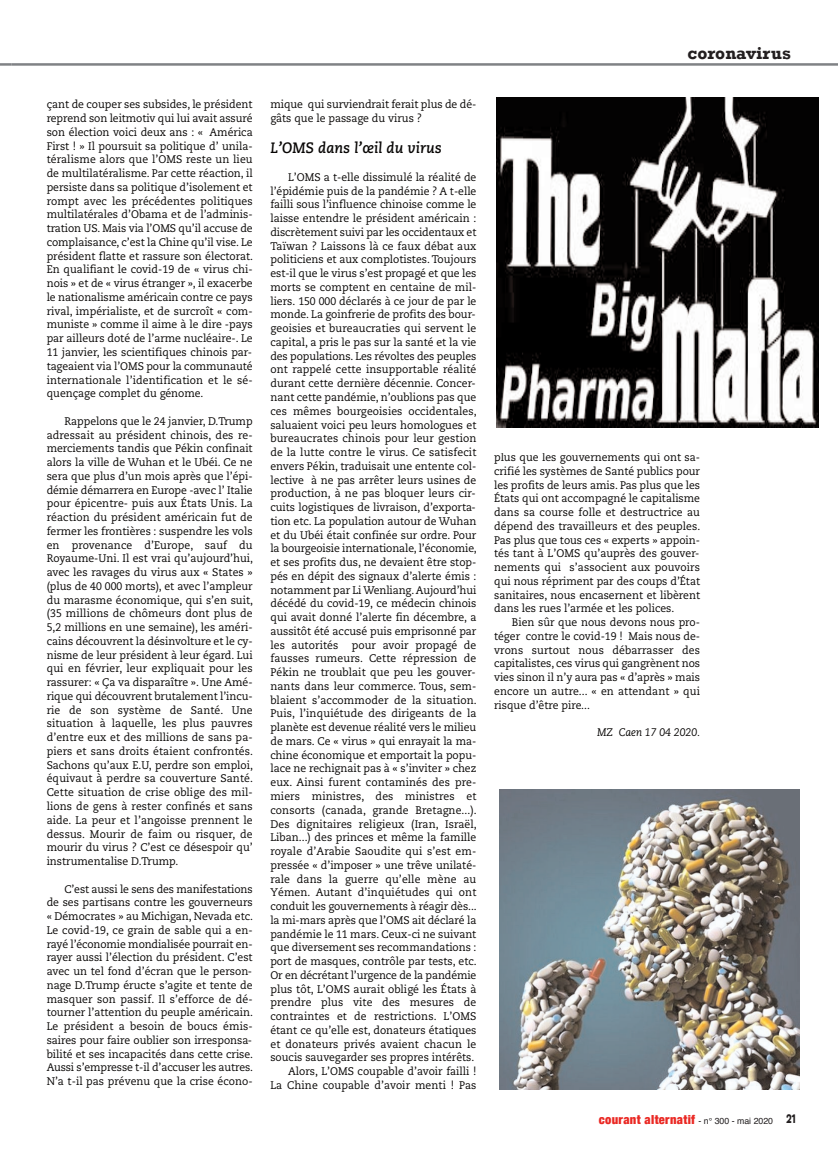
<style>
.page{position:relative;width:838px;height:1157px;background:#fff}
.page>*{position:absolute;margin:0;border:0;box-sizing:border-box;transform-origin:0 0}
.t1{font:700 17.5px "Rockwell";color:#231f20}
.t2{font:italic 700 15px "Caecilia";color:#070504;scale:.95 1}
.t3{font:900 condensed 12.5px "Helvetica Neue";letter-spacing:.025em;color:#ea2924}
.t4{font:11px/13.8px "Caecilia";color:#070504;text-align:justify;scale:.95 1}
.t5{font:italic 11px "Caecilia";color:#070504;scale:.95 1}
.s1{font-family:"Helvetica";font-weight:400;font-stretch:normal;font-size:8.75px;color:#231f20}
.s2{font-family:"Block BE";font-weight:400;font-stretch:normal;color:#231f20}
</style>
<div class="page">
<hr style="left:11px;top:63px;width:826px;height:3px;background:#808285">
<svg style="left:0;top:63px;width:11px;height:3px"></svg>
<img style="left:496px;top:97px;width:322px;height:330px">
<img style="left:499px;top:789px;width:300px;height:300px">
<p class="t4" style="left:47px;top:99px;width:219px">çant de couper ses subsides, le président reprend son leitmotiv qui lui avait assuré son élection voici deux ans : « América First ! » Il poursuit sa politique d’ unila&shy;téralisme alors que l’OMS reste un lieu de multilatéralisme. Par cette réaction, il persiste dans sa politique d’isolement et rompt avec les précédentes politiques multilatérales d’Obama et de l’adminis&shy;tration US. Mais via l’OMS qu’il accuse de complaisance, c’est la Chine qu’il vise. Le président flatte et rassure son électorat.<br>En qualifiant le covid-19 de « virus chi&shy;nois » et de « virus étranger », il exacerbe le nationalisme américain contre ce pays rival, impérialiste, et de surcroît « com&shy;muniste » comme il aime à le dire -pays par ailleurs doté de l’arme nucléaire-. Le 11 janvier, les scientifiques chinois par&shy;tageaient via l’OMS pour la communauté internationale l’identification et le sé&shy;quençage complet du génome.</p>
<p class="t4" style="left:47px;top:415px;width:219px;text-indent:18px">Rappelons que le 24 janvier, D.Trump adressait au président chinois, des re&shy;merciements tandis que Pékin confinait alors la ville de Wuhan et le Ubéi. Ce ne sera que plus d’un mois après que l’épi&shy;démie démarrera en Europe -avec l’ Italie pour épicentre- puis aux États Unis. La réaction du président américain fut de fermer les frontières : suspendre les vols en provenance d’Europe, sauf du Royaume-Uni. Il est vrai qu’aujourd’hui, avec les ravages du virus aux « States » (plus de 40 000 morts), et avec l’ampleur du marasme économique, qui s’en suit, (35 millions de chômeurs dont plus de 5,2 millions en une semaine), les améri&shy;cains découvrent la désinvolture et le cy&shy;nisme de leur président à leur égard. Lui qui en février, leur expliquait pour les rassurer: « Ça va disparaître ». Une Amé&shy;rique qui découvrent brutalement l’incu&shy;rie de son système de Santé. Une situation à laquelle, les plus pauvres d’entre eux et des millions de sans pa&shy;piers et sans droits étaient confrontés.<br>Sachons qu’aux E.U, perdre son emploi, équivaut à perdre sa couverture Santé.<br>Cette situation de crise oblige des mil&shy;lions de gens à rester confinés et sans aide. La peur et l’angoisse prennent le dessus. Mourir de faim ou risquer, de mourir du virus ? C’est ce désespoir qu’ instrumentalise D.Trump.</p>
<p class="t4" style="left:47px;top:882px;width:219px;text-indent:18px">C’est aussi le sens des manifestations de ses partisans contre les gouverneurs « Démocrates » au Michigan, Nevada etc.<br>Le covid-19, ce grain de sable qui a en&shy;rayé l’économie mondialisée pourrait en&shy;rayer aussi l’élection du président. C’est avec un tel fond d’écran que le person&shy;nage D.Trump éructe s’agite et tente de masquer son passif. Il s’efforce de dé&shy;tourner l’attention du peuple américain.<br>Le président a besoin de boucs émis&shy;saires pour faire oublier son irresponsa&shy;bilité et ses incapacités dans cette crise.<br>Aussi s’empresse t-il d’accuser les autres.<br>N’a t-il pas prévenu que la crise écono-</p>
<p class="t4" style="left:270px;top:99px;width:218px">mique qui surviendrait ferait plus de dé&shy;gâts que le passage du virus ?</p>
<h2 class="t2" style="left:270px;top:142px;width:182px">L’OMS dans l’œil du virus</h2>
<p class="t4" style="left:270px;top:171px;width:219px;text-align:right">L’OMS a t-elle dissimulé la réalité de l’épidémie puis de la pandémie ? A t-elle failli sous l’influence chinoise comme le laisse entendre le président américain : discrètement suivi par les occidentaux et Taïwan ? Laissons là ce faux débat aux politiciens et aux complotistes. Toujours est-il que le virus s’est propagé et que les morts se comptent en centaine de mil&shy;liers. 150 000 déclarés à ce jour de par le monde. La goinfrerie de profits des bour&shy;geoisies et bureaucraties qui servent le capital, a pris le pas sur la santé et la vie des populations. Les révoltes des peuples ont rappelé cette insupportable réalité durant cette dernière décennie. Concer&shy;nant cette pandémie, n’oublions pas que ces mêmes bourgeoisies occidentales, saluaient voici peu leurs homologues et bureaucrates chinois pour leur gestion de la lutte contre le virus. Ce satisfecit envers Pékin, traduisait une entente col&shy;lective à ne pas arrêter leurs usines de production, à ne pas bloquer leurs cir&shy;cuits logistiques de livraison, d’exporta&shy;tion etc. La population autour de Wuhan et du Ubéi était confinée sur ordre. Pour la bourgeoisie internationale, l’économie, et ses profits dus, ne devaient être stop&shy;pés en dépit des signaux d’alerte émis : notamment par Li Wenliang. Aujourd’hui décédé du covid-19, ce médecin chinois qui avait donné l’alerte fin décembre, a aussitôt été accusé puis emprisonné par les autorités pour avoir propagé de fausses rumeurs. Cette répression de Pékin ne troublait que peu les gouver&shy;nants dans leur commerce. Tous, sem&shy;blaient s’accommoder de la situation.<br>Puis, l’inquiétude des dirigeants de la planète est devenue réalité vers le milieu de mars. Ce « virus » qui enrayait la ma&shy;chine économique et emportait la popu&shy;lace ne rechignait pas à « s’inviter » chez eux. Ainsi furent contaminés des pre&shy;miers ministres, des ministres et consorts (canada, grande Bretagne...).<br>Des dignitaires religieux (Iran, Israël, Liban...) des princes et même la famille royale d’Arabie Saoudite qui s’est em&shy;pressée « d’imposer » une trêve unilaté&shy;rale dans la guerre qu’elle mène au Yémen. Autant d’inquiétudes qui ont conduit les gouvernements à réagir dès... la mi-mars après que l’OMS ait déclaré la pandémie le 11 mars. Ceux-ci ne suivant que diversement ses recommandations : port de masques, contrôle par tests, etc.<br>Or en décrétant l’urgence de la pandémie plus tôt, L’OMS aurait obligé les États à prendre plus vite des mesures de contraintes et de restrictions. L’OMS étant ce qu’elle est, donateurs étatiques et donateurs privés avaient chacun le soucis sauvegarder ses propres intérêts.<br>Alors, L’OMS coupable d’avoir failli !<br>La Chine coupable d’avoir menti ! Pas</p>
<h1 class="t1" style="left:687px;top:43px;width:105px">coronavirus</h1>
<p class="t4" style="left:494px;top:451px;width:219px">plus que les gouvernements qui ont sa&shy;crifié les systèmes de Santé publics pour les profits de leurs amis. Pas plus que les États qui ont accompagné le capitalisme dans sa course folle et destructrice au dépend des travailleurs et des peuples.<br>Pas plus que tous ces « experts » appoin&shy;tés tant à L’OMS qu’auprès des gouver&shy;nements qui s’associent aux pouvoirs qui nous répriment par des coups d’État sanitaires, nous encasernent et libèrent dans les rues l’armée et les polices.</p>
<p class="t4" style="left:494px;top:616px;width:218px;text-indent:18px">Bien sûr que nous devons nous pro&shy;téger contre le covid-19 ! Mais nous de&shy;vrons surtout nous débarrasser des capitalistes, ces virus qui gangrènent nos vies sinon il n’y aura pas « d’après » mais encore un autre... « en attendant » qui risque d’être pire...</p>
<p class="t5" style="left:597px;top:727px;width:110px">MZ Caen 17 04 2020.</p>
<p class="t3" style="left:598px;top:1111px;width:199px">courant alternatif <span class="s1">- n° 300 - mai 2020</span> <span class="s2">21</span></p>
</div>
